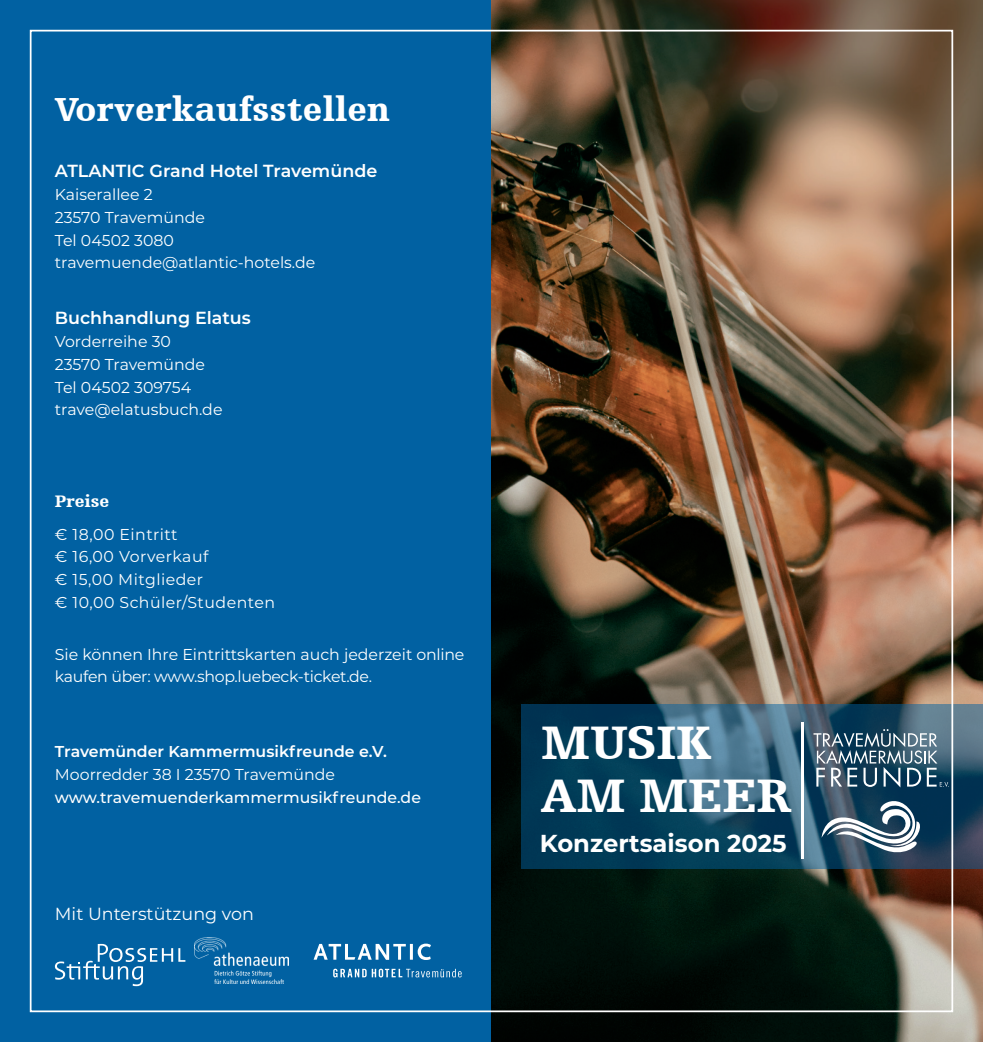
<style>
.page{position:relative;width:983px;height:1042px;background:#fff}
.page>*{position:absolute;margin:0;border:0;box-sizing:border-box;transform-origin:0 0}
.t1{font:900 49.35px/52.5px "Humanist Slabserif 712 BT";color:#fff}
.t2{font:900 35px "Humanist Slabserif 712 BT";color:#fff}
.t3{font:700 24.5px "Montserrat";color:#fff}
.t4{font:600 17.5px "Montserrat";color:#fff}
.t5{font:17.5px "Montserrat";color:#fff}
.t6{font:900 17.5px "Humanist Slabserif 712 BT";color:#fff}
.t7{font:15.75px/22.8px "Montserrat";color:#fff}
.t8{font:15.75px/22.8px "Montserrat";letter-spacing:.03em;color:#fff}
.t9{font:500 15.75px "Montserrat";color:#fff}
.t10{font:600 15.75px "Montserrat";color:#fff}
</style>
<div class="page">
<div style="left:0;top:0;width:558px;height:1042px;background:#0161a2"></div>
<img style="left:491px;top:0;width:491px;height:1042px">
<svg style="left:521px;top:704px;width:461px;height:165px;background:#1d4d68"></svg>
<svg style="left:821px;top:799px;width:100px;height:59px"></svg>
<svg style="left:813px;top:729px;width:135px;height:58px;background:#547183"></svg>
<hr style="left:801px;top:722px;width:3px;height:136px;background:#fff">
<svg style="left:313px;top:943px;width:118px;height:17px"></svg>
<svg style="left:333px;top:968px;width:128px;height:9px"></svg>
<svg style="left:55px;top:944px;width:130px;height:42px"></svg>
<img style="left:195px;top:938px;width:94px;height:45px">
<h2 class="t2" style="left:55px;top:88px;width:336px">Vorverkaufsstellen</h2>
<p class="t4" style="left:55px;top:159px;width:324px">ATLANTIC Grand Hotel Travemünde</p>
<p class="t7" style="left:55px;top:182px;width:262px">Kaiserallee 2<br>23570 Travemünde<br>Tel 04502 3080 travemuende@atlantic-hotels.de</p>
<p class="t4" style="left:55px;top:306px;width:197px">Buchhandlung Elatus</p>
<p class="t7" style="left:55px;top:329px;width:169px">Vorderreihe 30<br>23570 Travemünde<br>Tel 04502 309754 trave@elatusbuch.de</p>
<p class="t6" style="left:55px;top:490px;width:56px">Preise</p>
<p class="t8" style="left:55px;top:522px;width:222px">€ 18,00 Eintritt<br>€ 16,00 Vorverkauf<br>€ 15,00 Mitglieder<br>€ 10,00 Schüler/Studenten</p>
<p class="t7" style="left:55px;top:642px;width:411px">Sie können Ihre Eintrittskarten auch jederzeit online kaufen über: www.shop.luebeck-ticket.de.</p>
<p class="t10" style="left:55px;top:740px;width:333px">Travemünder Kammermusikfreunde e.V.</p>
<p class="t7" style="left:55px;top:762px;width:281px">Moorredder 38 I 23570 Travemünde</p>
<p class="t9" style="left:55px;top:786px;width:367px">www.travemuenderkammermusikfreunde.de</p>
<p class="t5" style="left:55px;top:901px;width:200px">Mit Unterstützung von</p>
<h1 class="t1" style="left:541px;top:715px;width:252px">MUSIK<br>AM MEER</h1>
<h3 class="t3" style="left:539px;top:826px;width:248px">Konzertsaison 2025</h3>
</div>
